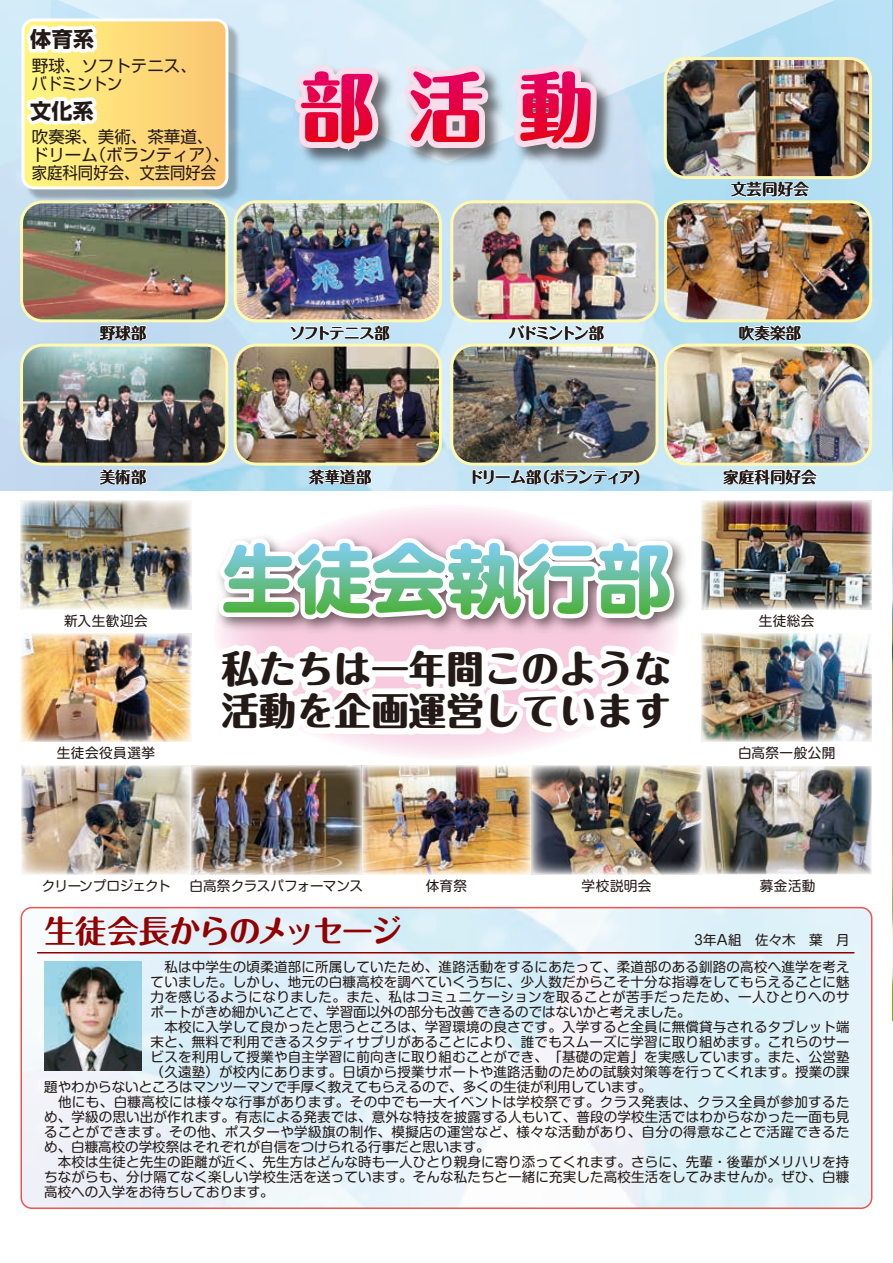
<style>
.page{position:relative;width:893px;height:1263px;background:#fff}
.page>*{position:absolute;margin:0;border:0;box-sizing:border-box;transform-origin:0 0}
.t1{font:800 37.5px/42px "Maru Fo Pro";color:#231916}
.t2{font:700 31.5px "Maru Fo Pro";letter-spacing:-.045em;color:#920000}
.t3{font:700 21px "Shin Go Pro";letter-spacing:.02em;color:#231916}
.t4{font:16.5px/18px "Shin Go Pro";color:#231916}
.t5{font:700 15.6px "Maru Fo Pro";letter-spacing:-.02em;color:#231916}
.t6{font:700 15.6px "Maru Fo Pro";letter-spacing:-.085em;color:#231916}
.t7{font:700 15.6px "Maru Fo Pro";letter-spacing:-.165em;color:#231916}
.t8{font:13.65px "Shin M Go Pro";letter-spacing:.02em;color:#231916}
.t9{font:13.65px "Shin M Go Pro";letter-spacing:-.025em;color:#231916}
.t10{font:13.65px "Shin M Go Pro";letter-spacing:-.055em;color:#231916}
.t11{font:13.5px "Shin M Go Pro";letter-spacing:.015em;color:#231916}
.t12{font:13.5px "Shin M Go Pro";letter-spacing:.035em;color:#231916}
</style>
<div class="page">
<img style="left:21px;top:908px;width:851px;height:300px">
<svg style="left:0;top:0;width:893px;height:491px"></svg>
<svg style="left:682px;top:0;width:183px;height:59px"></svg>
<div style="left:21px;top:907px;width:851px;height:302px;border:2px solid #ea5651;border-radius:11px"></div>
<svg style="left:214px;top:505px;width:465px;height:255px;fill:#fcf0f5"></svg>
<img style="left:682px;top:202px;width:189px;height:119px">
<div style="left:664px;top:200px;width:208px;height:122px;border:3px solid #fff9b2;border-radius:21px"></div>
<img style="left:682px;top:345px;width:189px;height:119px">
<div style="left:664px;top:344px;width:208px;height:122px;border:3px solid #fff9b2;border-radius:21px"></div>
<img style="left:682px;top:59px;width:188px;height:119px">
<div style="left:664px;top:57px;width:208px;height:122px;border:3px solid #fff9b2;border-radius:21px"></div>
<img style="left:21px;top:766px;width:851px;height:108px">
<img style="left:702px;top:501px;width:170px;height:108px">
<img style="left:702px;top:633px;width:170px;height:109px">
<hr style="left:38px;top:952px;width:816px;height:1px;background:#920000">
<svg style="left:722px;top:467px;width:96px;height:19px"></svg>
<svg style="left:738px;top:317px;width:64px;height:25px"></svg>
<svg style="left:730px;top:180px;width:80px;height:18px"></svg>
<img style="left:19px;top:0;width:663px;height:744px">
<img style="left:44px;top:961px;width:97px;height:109px">
<h3 class="t3" style="left:30px;top:23px;width:65px">体育系</h3>
<p class="t4" style="left:32px;top:54px;width:167px">野球、ソフトテニス、バドミントン</p>
<h3 class="t3" style="left:30px;top:94px;width:65px">文化系</h3>
<p class="t4" style="left:90px;top:126px;width:142px;text-indent:-58px">吹奏楽、美術、茶華道、（ボランティア、(</p>
<p class="t4" style="left:32px;top:144px;width:186px">ドリーム<br>家庭科同好会、文芸同好会</p>
<p class="t5" style="left:100px;top:320px;width:48px">野球部</p>
<p class="t5" style="left:100px;top:464px;width:48px">美術部</p>
<p class="t8" style="left:64px;top:609px;width:85px">新入生歓迎会</p>
<p class="t6" style="left:290px;top:320px;width:102px">ソフトテニス部</p>
<p class="t5" style="left:309px;top:464px;width:64px">茶華道部</p>
<p class="t7" style="left:509px;top:320px;width:97px">バドミントン部</p>
<p class="t5" style="left:534px;top:464px;width:117px">（ボランティア(</p>
<p class="t5" style="left:468px;top:464px;width:75px">ドリーム部</p>
<p class="t8" style="left:57px;top:742px;width:100px">生徒会役員選挙</p>
<h1 class="t1" style="left:221px;top:644px;width:451px">私たちは一年間このような活動を企画運営しています</h1>
<p class="t5" style="left:731px;top:177px;width:80px">文芸同好会</p>
<p class="t5" style="left:739px;top:320px;width:64px">吹奏楽部</p>
<p class="t5" style="left:723px;top:464px;width:95px">家庭科同好会</p>
<p class="t8" style="left:759px;top:609px;width:57px">生徒総会</p>
<p class="t8" style="left:738px;top:742px;width:99px">白高祭一般公開</p>
<p class="t10" style="left:42px;top:874px;width:130px">クリーンプロジェクト</p>
<p class="t8" style="left:582px;top:874px;width:71px">学校説明会</p>
<p class="t8" style="left:760px;top:874px;width:57px">募金活動</p>
<p class="t9" style="left:190px;top:874px;width:175px">白高祭クラスパフォーマンス</p>
<h2 class="t2" style="left:44px;top:906px;width:360px">生徒会長からのメッセージ</h2>
<p class="t11" style="left:151px;top:955px;width:701px">　私は中学生の頃柔道部に所属していたため、進路活動をするにあたって、柔道部のある釧路の高校へ進学を考え</p>
<p class="t11" style="left:151px;top:970px;width:701px">ていました。しかし、地元の白糠高校を調べていくうちに、少人数だからこそ十分な指導をしてもらえることに魅</p>
<p class="t12" style="left:151px;top:985px;width:700px">力を感じるようになりました。また、私はコミュニケーションを取ることが苦手だったため、一人ひとりへのサ</p>
<p class="t11" style="left:151px;top:1000px;width:542px">ポートがきめ細かいことで、学習面以外の部分も改善できるのではないかと考えました。</p>
<p class="t11" style="left:151px;top:1015px;width:701px">　本校に入学して良かったと思うところは、学習環境の良さです。入学すると全員に無償貸与されるタブレット端</p>
<p class="t11" style="left:151px;top:1030px;width:701px">末と、無料で利用できるスタディサプリがあることにより、誰でもスムーズに学習に取り組めます。これらのサー</p>
<p class="t11" style="left:151px;top:1045px;width:701px">ビスを利用して授業や自主学習に前向きに取り組むことができ、「基礎の定着」を実感しています。また、公営塾</p>
<p class="t11" style="left:151px;top:1060px;width:701px">（久遠塾）が校内にあります。日頃から授業サポートや進路活動のための試験対策等を行ってくれます。授業の課</p>
<p class="t11" style="left:44px;top:1075px;width:609px">題やわからないところはマンツーマンで手厚く教えてもらえるので、多くの生徒が利用しています。</p>
<p class="t11" style="left:44px;top:1090px;width:807px">　他にも、白糠高校には様々な行事があります。その中でも一大イベントは学校祭です。クラス発表は、クラス全員が参加するた</p>
<p class="t11" style="left:44px;top:1105px;width:807px">め、学級の思い出が作れます。有志による発表では、意外な特技を披露する人もいて、普段の学校生活ではわからなかった一面も見</p>
<p class="t11" style="left:44px;top:1120px;width:807px">ることができます。その他、ポスターや学級旗の制作、模擬店の運営など、様々な活動があり、自分の得意なことで活躍できるた</p>
<p class="t11" style="left:44px;top:1135px;width:447px">め、白糠高校の学校祭はそれぞれが自信をつけられる行事だと思います。</p>
<p class="t11" style="left:44px;top:1150px;width:807px">　本校は生徒と先生の距離が近く、先生方はどんな時も一人ひとり親身に寄り添ってくれます。さらに、先輩・後輩がメリハリを持</p>
<p class="t11" style="left:44px;top:1165px;width:807px">ちながらも、分け隔てなく楽しい学校生活を送っています。そんな私たちと一緒に充実した高校生活をしてみませんか。ぜひ、白糠</p>
<p class="t11" style="left:44px;top:1180px;width:231px">高校への入学をお待ちしております。</p>
<p class="t8" style="left:426px;top:874px;width:43px">体育祭</p>
<p class="t11" style="left:694px;top:929px;width:157px">3年A組　佐々木　葉　月</p>
</div>
